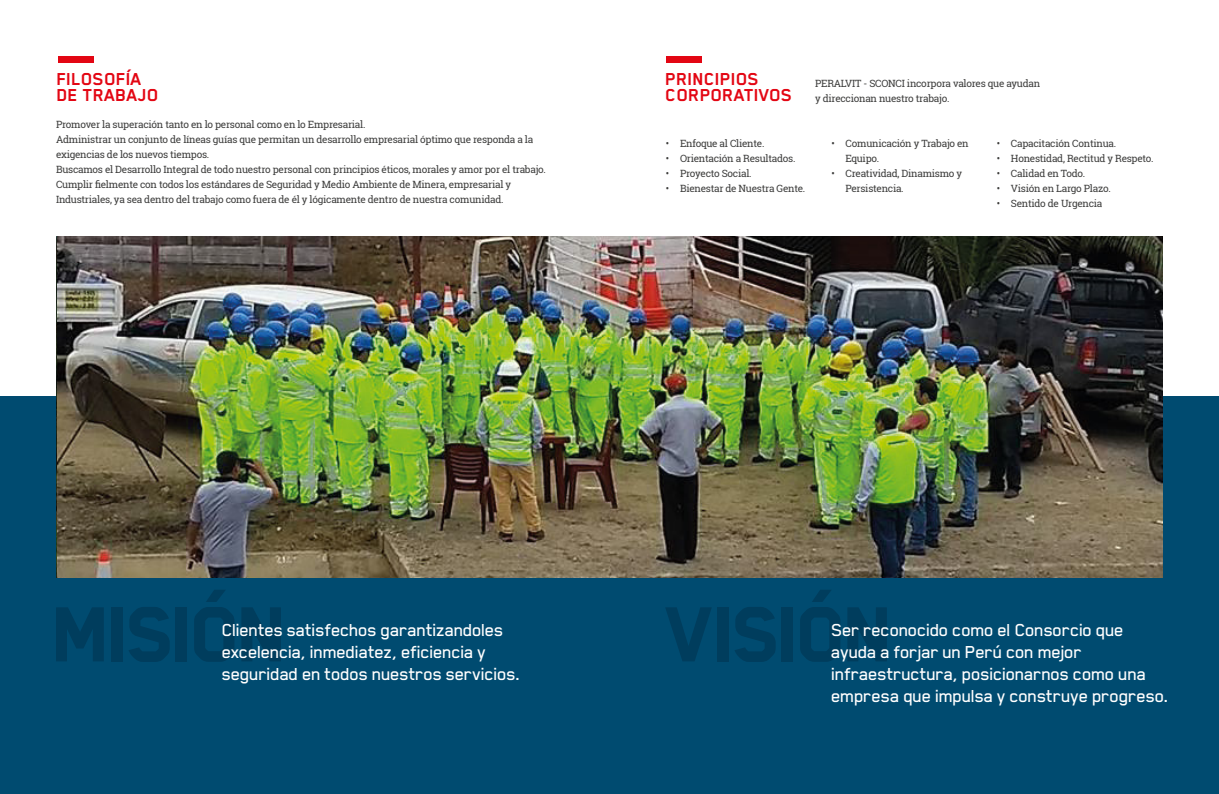
<style>
.page{position:relative;width:1219px;height:794px;background:#fff}
.page>*{position:absolute;margin:0;border:0;box-sizing:border-box;transform-origin:0 0}
.t1{font:500 20px/22px "Blender Pro";letter-spacing:-.025em;color:#fff}
.t2{font:700 20px/16px "Blender Pro";color:#e30613}
.t3{font:10px/15px "Roboto Slab";letter-spacing:-.025em;color:#3c3c3b}
</style>
<div class="page">
<div style="left:0;top:397px;width:609px;height:397px;background:#004b70"></div>
<div style="left:609px;top:397px;width:610px;height:397px;background:#004b70"></div>
<img style="left:57px;top:237px;width:1105px;height:340px">
<div style="left:58px;top:57px;width:36px;height:6px;background:#e30613"></div>
<div style="left:666px;top:57px;width:36px;height:6px;background:#e30613"></div>
<h1 class="t2" style="left:57px;top:71px;width:104px">FILOSOFÍA<br>DE TRABAJO</h1>
<h1 class="t2" style="left:666px;top:71px;width:129px">PRINCIPIOS<br>CORPORATIVOS</h1>
<p class="t3" style="left:56px;top:117px;width:492px">Promover la superación tanto en lo personal como en lo Empresarial.<br>Administrar un conjunto de líneas guías que permitan un desarrollo empresarial óptimo que responda a la exigencias de los nuevos tiempos.<br>Buscamos el Desarrollo Integral de todo nuestro personal con principios éticos, morales y amor por el trabajo.<br>Cumplir fielmente con todos los estándares de Seguridad y Medio Ambiente de Minera, empresarial y Industriales, ya sea dentro del trabajo como fuera de él y lógicamente dentro de nuestra comunidad.</p>
<p class="t3" style="left:666px;top:135px;width:100px">• Enfoque al Cliente.</p>
<p class="t3" style="left:666px;top:150px;width:131px">• Orientación a Resultados.</p>
<p class="t3" style="left:666px;top:165px;width:87px">• Proyecto Social.</p>
<p class="t3" style="left:666px;top:180px;width:141px">• Bienestar de Nuestra Gente.</p>
<p class="t3" style="left:815px;top:75px;width:227px">PERALVIT - SCONCI incorpora valores que ayudan y direccionan nuestro trabajo.</p>
<p class="t3" style="left:997px;top:135px;width:121px">• Capacitación Continua.</p>
<p class="t3" style="left:997px;top:150px;width:158px">• Honestidad, Rectitud y Respeto.</p>
<p class="t3" style="left:997px;top:165px;width:90px">• Calidad en Todo.</p>
<p class="t3" style="left:997px;top:180px;width:116px">• Visión en Largo Plazo.</p>
<p class="t3" style="left:997px;top:195px;width:107px">• Sentido de Urgencia</p>
<p class="t3" style="left:845px;top:135px;width:125px;text-indent:-14px">• Comunicación y Trabajo en<br>Equipo.</p>
<p class="t3" style="left:845px;top:165px;width:118px;text-indent:-14px">• Creatividad, Dinamismo y<br>Persistencia.</p>
<h1 class="t1" style="left:222px;top:618px;width:300px">Clientes satisfechos garantizandoles excelencia, inmediatez, eficiencia y seguridad en todos nuestros servicios.</h1>
<h1 class="t1" style="left:831px;top:618px;width:339px">Ser reconocido como el Consorcio que ayuda a forjar un Perú con mejor infraestructura, posicionarnos como una empresa que impulsa y construye progreso.</h1>
</div>
